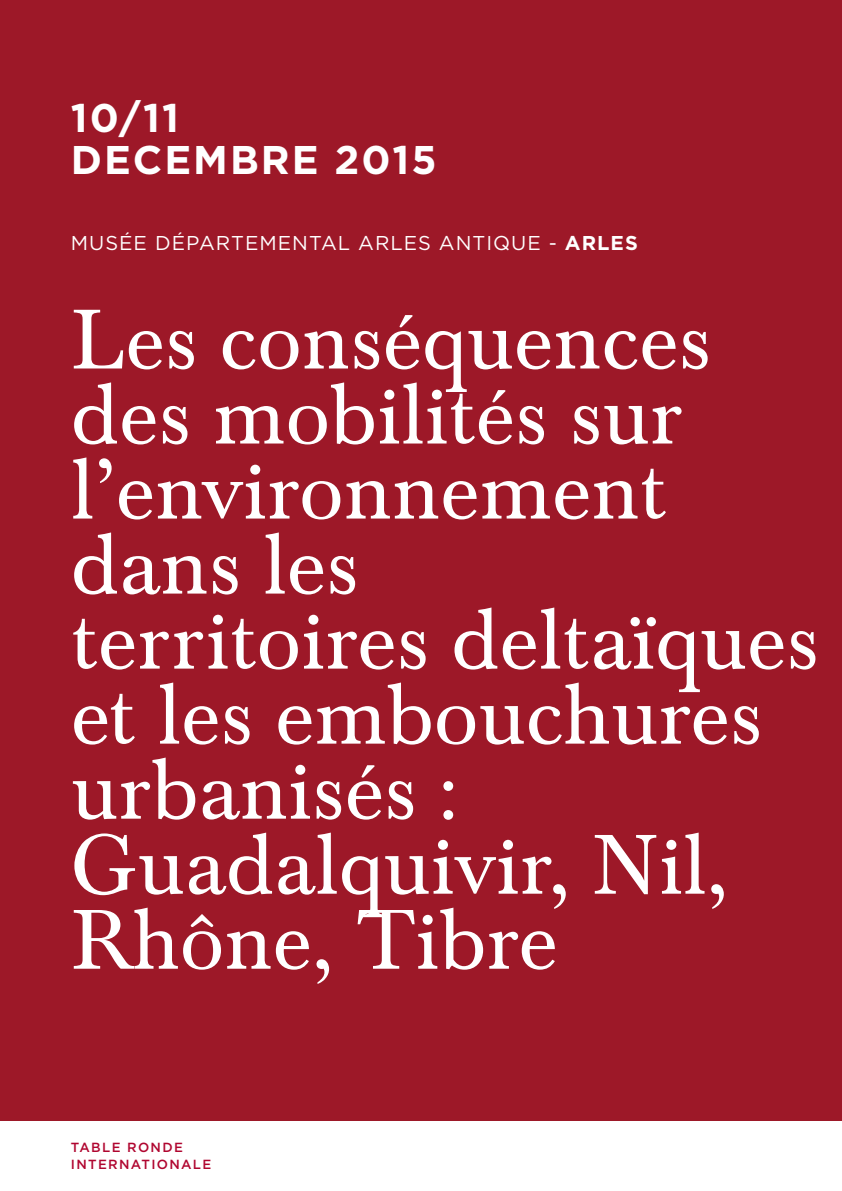
<style>
.page{position:relative;width:842px;height:1191px;background:#fff}
.page>*{position:absolute;margin:0;border:0;box-sizing:border-box;transform-origin:0 0}
.couverture{font:88px/75px "Baskerville Std";color:#fff}
.t1{font:700 40px "Gotham";letter-spacing:.05em;color:#fff}
.Style_de_paragraphe{font:20px "Gotham";letter-spacing:.05em;color:#fff}
.t2{font:500 13.2px "Gotham";letter-spacing:.1em;color:#b00630}
.s1{font-weight:700}
</style>
<div class="page">
<div style="left:0;top:0;width:842px;height:1120px;background:#9d1828"></div>
<p class="t1" style="left:71px;top:91px;width:110px">10/11</p>
<p class="t1" style="left:71px;top:133px;width:367px">DECEMBRE 2015</p>
<p class="Style_de_paragraphe" style="left:71px;top:230px;width:568px">MUSÉE DÉPARTEMENTAL ARLES ANTIQUE - <span class="s1">ARLES</span></p>
<p class="couverture" style="left:71px;top:304px;width:642px">Les conséquences des mobilités sur l’environnement dans les</p>
<p class="couverture" style="left:71px;top:604px;width:750px">territoires deltaïques et les embouchures urbanisés :</p>
<p class="couverture" style="left:71px;top:829px;width:659px">Guadalquivir, Nil,<br>Rhône, Tibre</p>
<p class="t2" style="left:71px;top:1138px;width:114px">TABLE RONDE</p>
<p class="t2" style="left:71px;top:1155px;width:142px">INTERNATIONALE</p>
</div>
